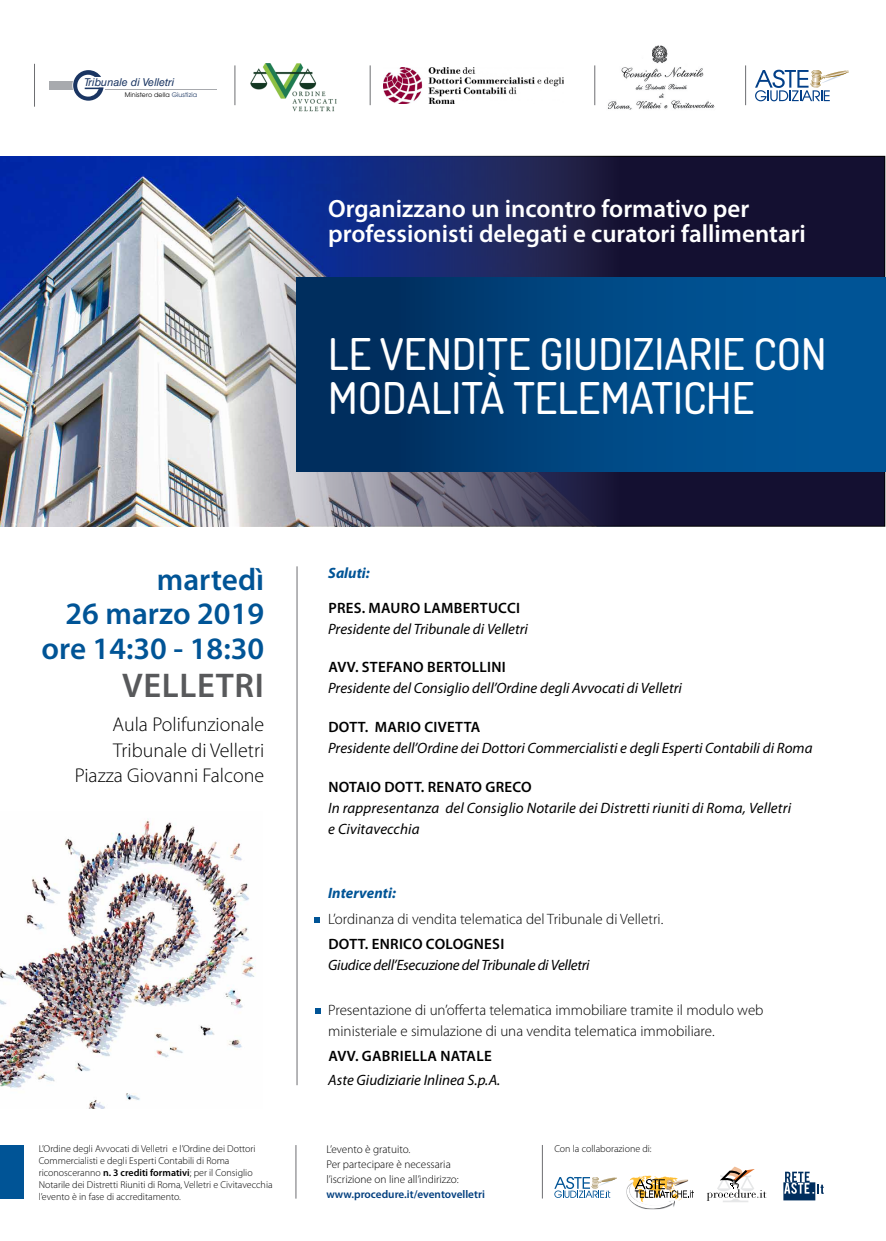
<style>
.page{position:relative;width:886px;height:1241px;background:#fff}
.page>*{position:absolute;margin:0;border:0;box-sizing:border-box;transform-origin:0 0}
.t1{font:500 43.75px/43.8px "Dosis";color:#fff}
.t2{font:600 34.38px "Myriad Pro";letter-spacing:.02em;color:#58595b}
.t3{font:600 31.25px/34.4px "Myriad Pro";color:#005496;text-align:right}
.t4{font:600 25px/25px "Myriad Pro";color:#fff}
.t5{font:300 20px/25.6px "Myriad Pro";color:#000;text-align:right}
.t6{font:italic 15px/20.9px "Myriad Pro";color:#000}
.t7{font:300 15px/20.9px "Myriad Pro";color:#000}
.t8{font:600 15px "Myriad Pro";letter-spacing:.02em;color:#000}
.t9{font:italic 15px "Myriad Pro";letter-spacing:-.02em;color:#000}
.t10{font:italic 700 15px "Myriad Pro";color:#005496}
.t11{font:300 11.25px/15px "Myriad Pro";color:#000}
.t12{font:600 11.25px "Myriad Pro";color:#003e7e}
.t13{font:italic 10.81px "Helvetica LT Std";color:#1a3562}
.t14{font:300 10px/12px "Myriad Pro";color:#000}
.t15{font:6.31px "Avant Garde";letter-spacing:.015em;color:#000}
.s1{color:#1a3561}
.s2{font-weight:600}
</style>
<div class="page">
<img style="left:0;top:820px;width:256px;height:288px">
<img style="left:250px;top:63px;width:87px;height:49px">
<img style="left:0;top:156px;width:108px;height:370px">
<svg style="left:110px;top:158px;width:773px;height:366px;background:#5c6182"></svg>
<div style="left:297px;top:277px;width:588px;height:195px;background:linear-gradient(to right,#002c5b,#005ca1)"></div>
<hr style="left:297px;top:566px;width:1px;height:518px;background:#6d6e71">
<div style="left:0;top:1144px;width:23px;height:54px;background:#005496"></div>
<hr style="left:296px;top:1144px;width:1px;height:54px;background:#6d6e71">
<svg style="left:554px;top:1176px;width:63px;height:21px"></svg>
<svg style="left:626px;top:1175px;width:68px;height:33px"></svg>
<svg style="left:783px;top:1171px;width:40px;height:29px"></svg>
<svg style="left:707px;top:1166px;width:59px;height:35px"></svg>
<div style="left:49px;top:81px;width:26px;height:9px;background:#a8aaae"></div>
<hr style="left:105px;top:90px;width:111px;height:1px;background:#a8aaae">
<svg style="left:72px;top:70px;width:32px;height:31px"></svg>
<img style="left:384px;top:67px;width:179px;height:36px">
<svg style="left:315px;top:917px;width:5px;height:5px"></svg>
<svg style="left:315px;top:1008px;width:5px;height:5px"></svg>
<img style="left:608px;top:45px;width:107px;height:65px">
<hr style="left:34px;top:64px;width:1px;height:43px;background:#6d6e71">
<hr style="left:542px;top:1144px;width:1px;height:54px;background:#6d6e71">
<hr style="left:745px;top:65px;width:1px;height:40px;background:#6d6e71">
<hr style="left:370px;top:65px;width:1px;height:40px;background:#6d6e71">
<hr style="left:235px;top:65px;width:1px;height:40px;background:#6d6e71">
<svg style="left:755px;top:70px;width:94px;height:31px"></svg>
<hr style="left:595px;top:65px;width:1px;height:40px;background:#6d6e71">
<p class="t13" style="left:84px;top:76px;width:91px">Tribunale di Velletri</p>
<p class="t15" style="left:125px;top:91px;width:74px">Ministero della <span class="s1">Giustizia</span></p>
<h3 class="t3" style="left:42px;top:561px;width:224px">martedì<br>26 marzo 2019 ore 14:30 - 18:30</h3>
<h2 class="t2" style="left:122px;top:663px;width:143px">VELLETRI</h2>
<h3 class="t5" style="left:75px;top:711px;width:191px">Aula Polifunzionale<br>Tribunale di Velletri<br>Piazza Giovanni Falcone</h3>
<h3 class="t4" style="left:328px;top:195px;width:479px">Organizzano un incontro formativo per professionisti delegati e curatori fallimentari</h3>
<h1 class="t1" style="left:328px;top:331px;width:500px">LE VENDITE GIUDIZIARIE CON<br>MODALITÀ TELEMATICHE</h1>
<p class="t10" style="left:328px;top:562px;width:43px">Saluti:</p>
<p class="t8" style="left:328px;top:598px;width:193px">PRES. MAURO LAMBERTUCCI</p>
<p class="t6" style="left:328px;top:618px;width:201px">Presidente del Tribunale di Velletri</p>
<p class="t8" style="left:328px;top:657px;width:179px">AVV. STEFANO BERTOLLINI</p>
<p class="t6" style="left:328px;top:677px;width:355px">Presidente del Consiglio dell’Ordine degli Avvocati di Velletri</p>
<p class="t8" style="left:328px;top:717px;width:154px">DOTT. MARIO CIVETTA</p>
<p class="t6" style="left:328px;top:737px;width:486px">Presidente dell’Ordine dei Dottori Commercialisti e degli Esperti Contabili di Roma</p>
<p class="t8" style="left:328px;top:777px;width:205px">NOTAIO DOTT. RENATO GRECO</p>
<p class="t6" style="left:328px;top:796px;width:464px">In rappresentanza del Consiglio Notarile dei Distretti riuniti di Roma, Velletri e Civitavecchia</p>
<p class="t10" style="left:328px;top:883px;width:69px">Interventi:</p>
<p class="t7" style="left:328px;top:908px;width:337px">L’ordinanza di vendita telematica del Tribunale di Velletri.</p>
<p class="t8" style="left:328px;top:934px;width:177px">DOTT. ENRICO COLOGNESI</p>
<p class="t9" style="left:328px;top:955px;width:263px">Giudice dell’Esecuzione del Tribunale di Velletri</p>
<p class="t7" style="left:328px;top:999px;width:437px">Presentazione di un’offerta telematica immobiliare tramite il modulo web ministeriale e simulazione di una vendita telematica immobiliare.</p>
<p class="t8" style="left:328px;top:1045px;width:165px">AVV. GABRIELLA NATALE</p>
<p class="t6" style="left:328px;top:1069px;width:174px">Aste Giudiziarie Inlinea S.p.A.</p>
<p class="t14" style="left:39px;top:1142px;width:235px">L’Ordine degli Avvocati di Velletri e l’Ordine dei Dottori Commercialisti e degli Esperti Contabili di Roma riconosceranno <span class="s2">n. 3 crediti formativi</span>; per il Consiglio Notarile dei Distretti Riuniti di Roma, Velletri e Civitavecchia l’evento è in fase di accreditamento.</p>
<p class="t11" style="left:326px;top:1140px;width:86px">L’evento è gratuito.</p>
<p class="t14" style="left:554px;top:1142px;width:99px">Con la collaborazione di:</p>
<p class="t11" style="left:326px;top:1155px;width:134px">Per partecipare è necessaria l’iscrizione on line all’indirizzo:</p>
<p class="t12" style="left:326px;top:1186px;width:160px">www.procedure.it/eventovelletri</p>
</div>
